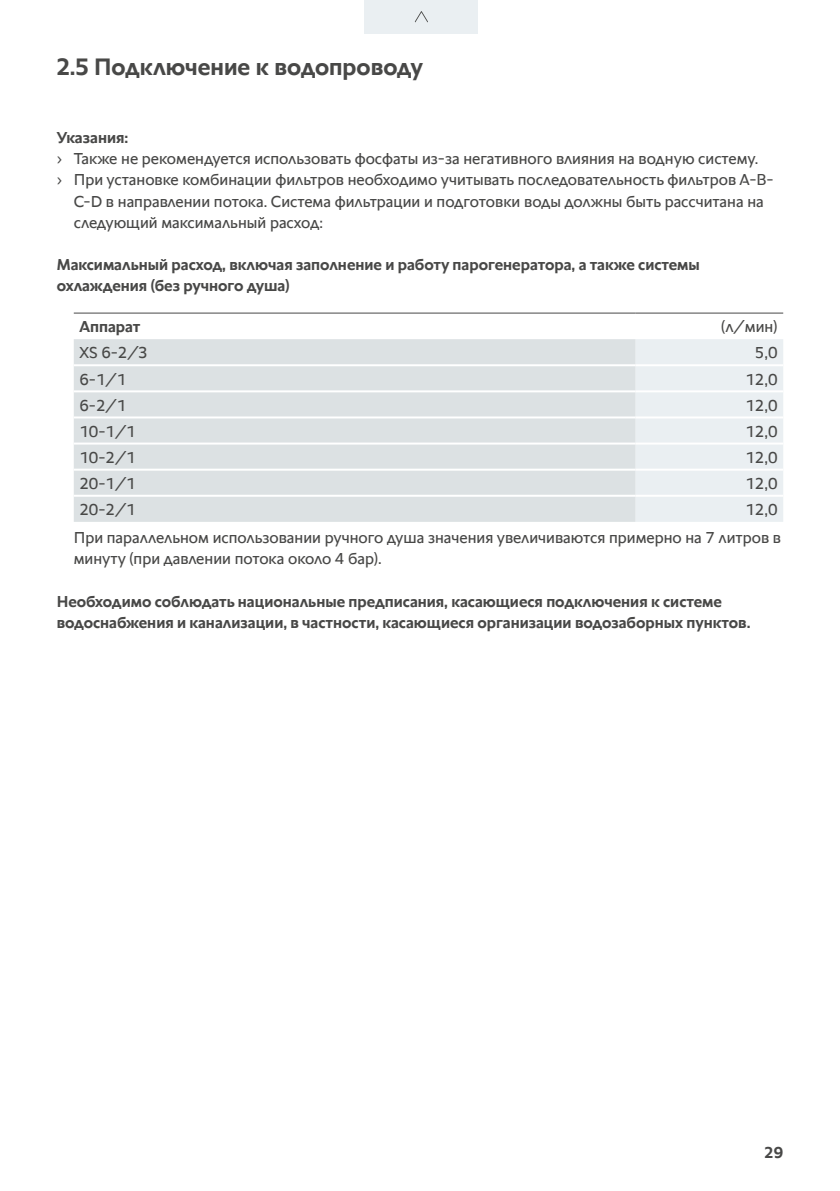
<style>
.page{position:relative;width:840px;height:1191px;background:#fff}
.page>*{position:absolute;margin:0;border:0;box-sizing:border-box;transform-origin:0 0}
.t1{font:700 24px "RATIONAL Sans TT";color:#484847}
.t2{font:16px/28px "RATIONAL Sans TT";color:#484847;text-align:right}
.t3{font:700 16px/21.2px "RATIONAL Sans TT";color:#484847}
</style>
<div class="page">
<div style="left:74px;top:339px;width:561px;height:183px;background:#dce1e3"></div>
<div style="left:635px;top:339px;width:147px;height:183px;background:#eaeff2"></div>
<hr style="left:74px;top:364px;width:561px;height:2px;background:#fff">
<hr style="left:635px;top:364px;width:147px;height:2px;background:#fff">
<hr style="left:74px;top:390px;width:561px;height:2px;background:#fff">
<hr style="left:635px;top:390px;width:147px;height:2px;background:#fff">
<hr style="left:74px;top:416px;width:561px;height:2px;background:#fff">
<hr style="left:635px;top:416px;width:147px;height:2px;background:#fff">
<hr style="left:74px;top:442px;width:561px;height:2px;background:#fff">
<hr style="left:635px;top:442px;width:147px;height:2px;background:#fff">
<hr style="left:74px;top:468px;width:561px;height:2px;background:#fff">
<hr style="left:635px;top:468px;width:147px;height:2px;background:#fff">
<hr style="left:74px;top:495px;width:561px;height:2px;background:#fff">
<hr style="left:635px;top:495px;width:147px;height:2px;background:#fff">
<hr style="left:74px;top:312px;width:561px;height:1px;background:#484847">
<hr style="left:635px;top:312px;width:147px;height:1px;background:#484847">
<div style="left:364px;top:0;width:114px;height:34px;background:#eaeff2"></div>
<svg style="left:414px;top:11px;width:14px;height:11px"></svg>
<h1 class="t1" style="left:57px;top:50px;width:367px">2.5 Подключение к водопроводу</h1>
<p class="t3" style="left:57px;top:127px;width:73px">Указания:</p>
<p class="t2" style="left:57px;top:145px;width:702px">› Также не рекомендуется использовать фосфаты из-за негативного влияния на водную систему.</p>
<p class="t2" style="left:57px;top:166px;width:718px">› При установке комбинации фильтров необходимо учитывать последовательность фильтров A-B-</p>
<p class="t2" style="left:74px;top:187px;width:691px">C-D в направлении потока. Система фильтрации и подготовки воды должны быть рассчитана на</p>
<p class="t2" style="left:74px;top:208px;width:250px">следующий максимальный расход:</p>
<p class="t3" style="left:57px;top:254px;width:644px">Максимальный расход, включая заполнение и работу парогенератора, а также системы охлаждения (без ручного душа)</p>
<p class="t3" style="left:79px;top:316px;width:62px">Аппарат</p>
<p class="t2" style="left:720px;top:313px;width:58px">(л/мин)</p>
<p class="t2" style="left:79px;top:339px;width:70px">XS 6-2/3</p>
<p class="t2" style="left:754px;top:339px;width:24px">5,0</p>
<p class="t2" style="left:79px;top:365px;width:48px">6-1/1</p>
<p class="t2" style="left:745px;top:365px;width:34px">12,0</p>
<p class="t2" style="left:79px;top:391px;width:48px">6-2/1</p>
<p class="t2" style="left:745px;top:391px;width:34px">12,0</p>
<p class="t2" style="left:79px;top:417px;width:58px">10-1/1</p>
<p class="t2" style="left:745px;top:417px;width:34px">12,0</p>
<p class="t2" style="left:79px;top:443px;width:58px">10-2/1</p>
<p class="t2" style="left:745px;top:443px;width:34px">12,0</p>
<p class="t2" style="left:79px;top:469px;width:58px">20-1/1</p>
<p class="t2" style="left:745px;top:469px;width:34px">12,0</p>
<p class="t2" style="left:79px;top:495px;width:58px">20-2/1</p>
<p class="t2" style="left:74px;top:495px;width:708px">12,0<br>При параллельном использовании ручного душа значения увеличиваются примерно на 7 литров в</p>
<p class="t2" style="left:74px;top:545px;width:309px">минуту (при давлении потока около 4 бар).</p>
<p class="t3" style="left:57px;top:590px;width:695px">Необходимо соблюдать национальные предписания, касающиеся подключения к системе водоснабжения и канализации, в частности, касающиеся организации водозаборных пунктов.</p>
<p class="t3" style="left:763px;top:1142px;width:20px">29</p>
</div>
